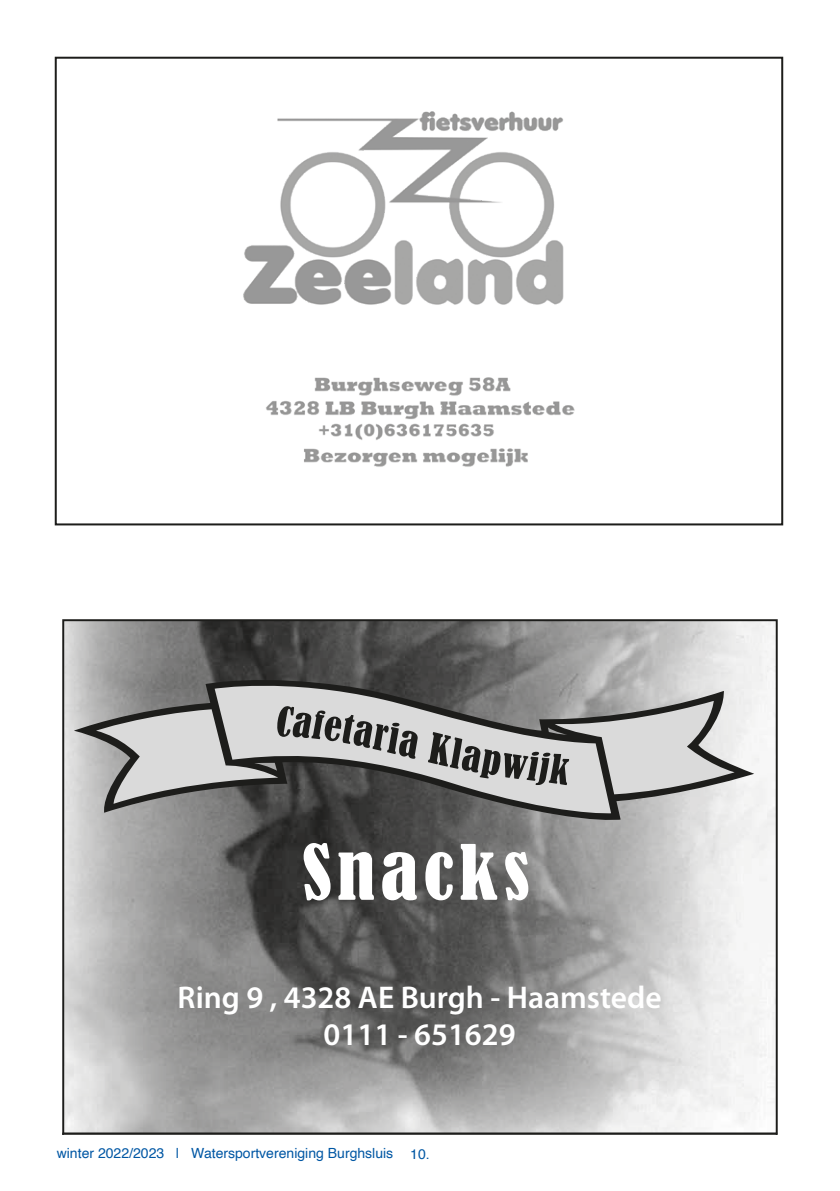
<style>
.page{position:relative;width:840px;height:1191px;background:#fff}
.page>*{position:absolute;margin:0;border:0;box-sizing:border-box;transform-origin:0 0}
.t1{font:condensed 70.8px "Bernard";letter-spacing:.065em;color:#fff;scale:1.11 1}
.t2{font:600 31.4px/37.8px "Myriad Pro";color:#fff;text-align:center}
.t3{font:14px "Helvetica";color:#0057a4}
</style>
<div class="page">
<img style="left:65px;top:622px;width:709px;height:509px">
<svg style="left:74px;top:673px;width:679px;height:153px;background:#a1a1a1"></svg>
<svg style="left:214px;top:677px;width:396px;height:139px;background:#797978"></svg>
<svg style="left:96px;top:706px;width:321px;height:97px;background:#919191"></svg>
<svg style="left:428px;top:701px;width:306px;height:93px;background:#a3a3a2"></svg>
<svg style="left:62px;top:1132px;width:714px;height:2px"></svg>
<img style="left:243px;top:111px;width:332px;height:356px">
<div style="left:55px;top:57px;width:727px;height:468px;border:2px solid #1d1d1b"></div>
<h1 class="t1" style="left:302px;top:831px;width:206px">Snacks</h1>
<h2 class="t2" style="left:177px;top:977px;width:485px">Ring 9 , 4328 AE Burgh - Haamstede<br>0111 - 651629</h2>
<p class="t3" style="left:57px;top:1141px;width:374px">winter 2022/2023 | Watersportvereniging Burghsluis 10.</p>
</div>
